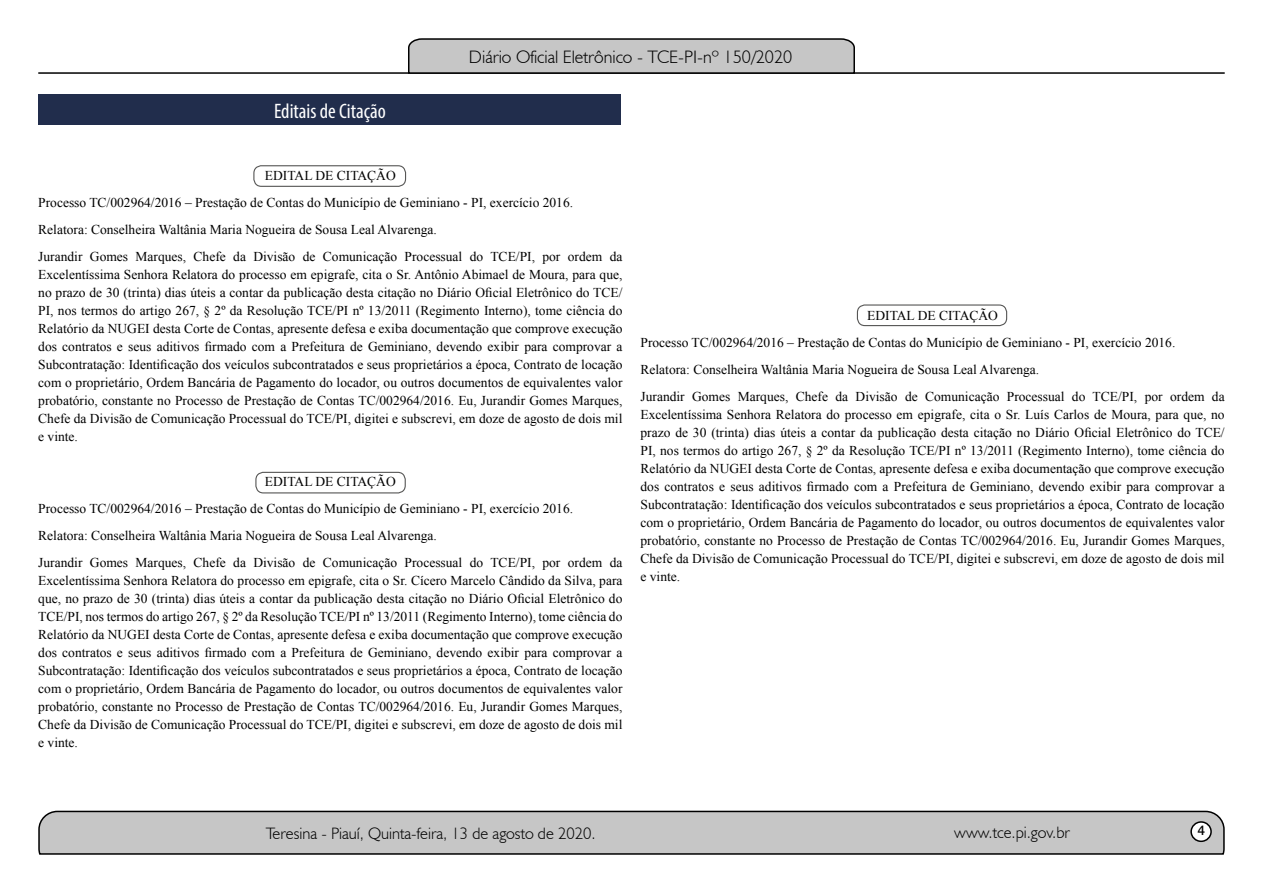
<style>
.page{position:relative;width:1263px;height:893px;background:#fff}
.page>*{position:absolute;margin:0;border:0;box-sizing:border-box;transform-origin:0 0}
.t1{font:condensed 21px "Myriad Pro";color:#fff}
.t2{font:300 18px "Humanist 521 BT";color:#000}
.t3{font:300 16.5px "Humanist 521 BT";color:#000}
.t4{font:15px "Estrangelo Edessa";color:#000}
.t5{font:13.5px/18px "Times New Roman";color:#000}
</style>
<div class="page">
<svg style="left:38px;top:810px;width:1187px;height:45px;background:#b9b9b9"></svg>
<div style="left:1191px;top:822px;width:20px;height:19px;background:#fff;border-radius:50%"></div>
<div style="left:1190px;top:821px;width:22px;height:21px;border:2px solid #000;border-radius:50%"></div>
<hr style="left:38px;top:72px;width:1187px;height:2px;background:#000">
<svg style="left:407px;top:38px;width:449px;height:36px;background:#b4b4b4"></svg>
<div style="left:39px;top:94px;width:582px;height:31px;background:#212d4c"></div>
<div style="left:253px;top:165px;width:153px;height:22px;border:1px solid #575756;border-radius:8px"></div>
<div style="left:255px;top:472px;width:151px;height:21px;border:1px solid #575756;border-radius:8px"></div>
<div style="left:857px;top:304px;width:150px;height:22px;border:1px solid #575756;border-radius:8px"></div>
<h1 class="t1" style="left:274px;top:98px;width:113px">Editais de Citação</h1>
<h2 class="t2" style="left:469px;top:46px;width:325px">Diário Oficial Eletrônico - TCE-PI-nº 150/2020</h2>
<p class="t5" style="left:38px;top:162px;width:586px;line-height:27px;text-indent:227px">EDITAL DE CITAÇÃO<br>Processo TC/002964/2016 – Prestação de Contas do Município de Geminiano - PI, exercício 2016.<br>Relatora: Conselheira Waltânia Maria Nogueira de Sousa Leal Alvarenga.<br>Jurandir Gomes Marques, Chefe da Divisão de Comunicação Processual do TCE/PI, por ordem da</p>
<p class="t5" style="left:38px;top:266px;width:586px;text-align:justify">Excelentíssima Senhora Relatora do processo em epigrafe, cita o Sr. Antônio Abimael de Moura, para que, no prazo de 30 (trinta) dias úteis a contar da publicação desta citação no Diário Oficial Eletrônico do TCE/ PI, nos termos do artigo 267, § 2º da Resolução TCE/PI nº 13/2011 (Regimento Interno), tome ciência do Relatório da NUGEI desta Corte de Contas, apresente defesa e exiba documentação que comprove execução dos contratos e seus aditivos firmado com a Prefeitura de Geminiano, devendo exibir para comprovar a Subcontratação: Identificação dos veículos subcontratados e seus proprietários a época, Contrato de locação com o proprietário, Ordem Bancária de Pagamento do locador, ou outros documentos de equivalentes valor probatório, constante no Processo de Prestação de Contas TC/002964/2016. Eu, Jurandir Gomes Marques, Chefe da Divisão de Comunicação Processual do TCE/PI, digitei e subscrevi, em doze de agosto de dois mil e vinte.</p>
<p class="t5" style="left:38px;top:468px;width:586px;line-height:27px;text-indent:227px">EDITAL DE CITAÇÃO<br>Processo TC/002964/2016 – Prestação de Contas do Município de Geminiano - PI, exercício 2016.<br>Relatora: Conselheira Waltânia Maria Nogueira de Sousa Leal Alvarenga.<br>Jurandir Gomes Marques, Chefe da Divisão de Comunicação Processual do TCE/PI, por ordem da</p>
<p class="t5" style="left:38px;top:572px;width:586px;text-align:justify">Excelentíssima Senhora Relatora do processo em epigrafe, cita o Sr. Cícero Marcelo Cândido da Silva, para que, no prazo de 30 (trinta) dias úteis a contar da publicação desta citação no Diário Oficial Eletrônico do TCE/PI, nos termos do artigo 267, § 2º da Resolução TCE/PI nº 13/2011 (Regimento Interno), tome ciência do Relatório da NUGEI desta Corte de Contas, apresente defesa e exiba documentação que comprove execução dos contratos e seus aditivos firmado com a Prefeitura de Geminiano, devendo exibir para comprovar a Subcontratação: Identificação dos veículos subcontratados e seus proprietários a época, Contrato de locação com o proprietário, Ordem Bancária de Pagamento do locador, ou outros documentos de equivalentes valor probatório, constante no Processo de Prestação de Contas TC/002964/2016. Eu, Jurandir Gomes Marques, Chefe da Divisão de Comunicação Processual do TCE/PI, digitei e subscrevi, em doze de agosto de dois mil e vinte.</p>
<p class="t5" style="left:640px;top:302px;width:586px;line-height:27px;text-indent:227px">EDITAL DE CITAÇÃO<br>Processo TC/002964/2016 – Prestação de Contas do Município de Geminiano - PI, exercício 2016.<br>Relatora: Conselheira Waltânia Maria Nogueira de Sousa Leal Alvarenga.<br>Jurandir Gomes Marques, Chefe da Divisão de Comunicação Processual do TCE/PI, por ordem da</p>
<p class="t5" style="left:640px;top:405px;width:586px;text-align:justify">Excelentíssima Senhora Relatora do processo em epigrafe, cita o Sr. Luís Carlos de Moura, para que, no prazo de 30 (trinta) dias úteis a contar da publicação desta citação no Diário Oficial Eletrônico do TCE/ PI, nos termos do artigo 267, § 2º da Resolução TCE/PI nº 13/2011 (Regimento Interno), tome ciência do Relatório da NUGEI desta Corte de Contas, apresente defesa e exiba documentação que comprove execução dos contratos e seus aditivos firmado com a Prefeitura de Geminiano, devendo exibir para comprovar a Subcontratação: Identificação dos veículos subcontratados e seus proprietários a época, Contrato de locação com o proprietário, Ordem Bancária de Pagamento do locador, ou outros documentos de equivalentes valor probatório, constante no Processo de Prestação de Contas TC/002964/2016. Eu, Jurandir Gomes Marques, Chefe da Divisão de Comunicação Processual do TCE/PI, digitei e subscrevi, em doze de agosto de dois mil e vinte.</p>
<p class="t3" style="left:266px;top:823px;width:331px">Teresina - Piauí, Quinta-feira, 13 de agosto de 2020.</p>
<p class="t3" style="left:954px;top:822px;width:117px">www.tce.pi.gov.br</p>
<p class="t4" style="left:1197px;top:823px;width:9px">4</p>
</div>
